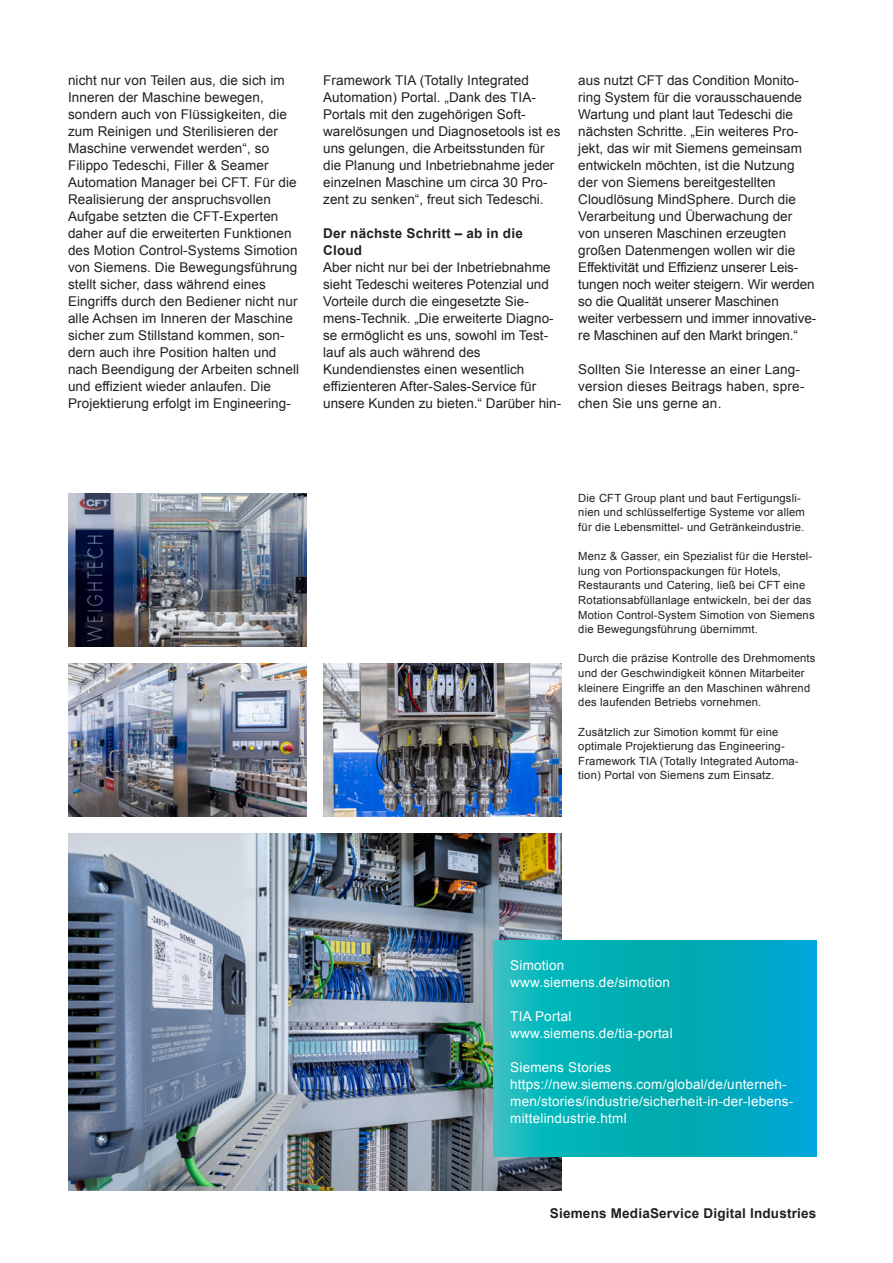
<style>
.page{position:relative;width:893px;height:1263px;background:#fff}
.page>*{position:absolute;margin:0;border:0;box-sizing:border-box;transform-origin:0 0}
.t1{font:13.5px/17px "Arial";letter-spacing:.005em;color:#231f20}
.t2{font:13.5px/17px "Arial";letter-spacing:.015em;color:#fff}
.t3{font:700 13.5px/17px "Arial";letter-spacing:.015em;color:#231f20}
.t4{font:11.25px/14.7px "Arial";letter-spacing:.015em;color:#231f20}
</style>
<div class="page">
<img style="left:68px;top:833px;width:493px;height:358px">
<svg style="left:493px;top:941px;width:323px;height:216px;background:#06afbb"></svg>
<img style="left:68px;top:663px;width:238px;height:153px">
<img style="left:68px;top:493px;width:238px;height:153px">
<img style="left:323px;top:663px;width:238px;height:153px">
<p class="t1" style="left:68px;top:72px;width:233px">nicht nur von Teilen aus, die sich im Inneren der Maschine bewegen, sondern auch von Flüssigkeiten, die zum Reinigen und Sterilisieren der Maschine verwendet werden“, so Filippo Tedeschi, Filler &amp; Seamer Automation Manager bei CFT. Für die Realisierung der anspruchsvollen Aufgabe setzten die CFT-Experten daher auf die erweiterten Funktionen des Motion Control-Systems Simotion von Siemens. Die Bewegungsführung stellt sicher, dass während eines Eingriffs durch den Bediener nicht nur alle Achsen im Inneren der Maschine sicher zum Stillstand kommen, son&shy;dern auch ihre Position halten und nach Beendigung der Arbeiten schnell und effizient wieder anlaufen. Die Projektierung erfolgt im Engineering-</p>
<p class="t1" style="left:323px;top:72px;width:239px">Framework TIA (Totally Integrated Automation) Portal. „Dank des TIA-Portals mit den zugehörigen Soft&shy;warelösungen und Diagnosetools ist es uns gelungen, die Arbeitsstunden für die Planung und Inbetriebnahme jeder einzelnen Maschine um circa 30 Pro&shy;zent zu senken“, freut sich Tedeschi.</p>
<p class="t3" style="left:323px;top:225px;width:201px">Der nächste Schritt – ab in die<br>Cloud</p>
<p class="t1" style="left:323px;top:259px;width:240px">Aber nicht nur bei der Inbetriebnahme sieht Tedeschi weiteres Potenzial und Vorteile durch die eingesetzte Sie&shy;mens-Technik. „Die erweiterte Diagno&shy;se ermöglicht es uns, sowohl im Test&shy;lauf als auch während des Kundendienstes einen wesentlich effizienteren After-Sales-Service für unsere Kunden zu bieten.“ Darüber hin-</p>
<p class="t1" style="left:578px;top:72px;width:239px">aus nutzt CFT das Condition Monito&shy;ring System für die vorausschauende Wartung und plant laut Tedeschi die nächsten Schritte. „Ein weiteres Pro&shy;jekt, das wir mit Siemens gemeinsam entwickeln möchten, ist die Nutzung der von Siemens bereitgestellten Cloudlösung MindSphere. Durch die Verarbeitung und Überwachung der von unseren Maschinen erzeugten großen Datenmengen wollen wir die Effektivität und Effizienz unserer Leis&shy;tungen noch weiter steigern. Wir werden so die Qualität unserer Maschinen weiter verbessern und immer innovative&shy;re Maschinen auf den Markt bringen.“</p>
<p class="t1" style="left:578px;top:361px;width:228px">Sollten Sie Interesse an einer Lang&shy;version dieses Beitrags haben, spre&shy;chen Sie uns gerne an.</p>
<p class="t4" style="left:578px;top:490px;width:228px">Die CFT Group plant und baut Fertigungsli&shy;nien und schlüsselfertige Systeme vor allem für die Lebensmittel- und Getränkeindustrie.</p>
<p class="t4" style="left:578px;top:549px;width:238px">Menz &amp; Gasser, ein Spezialist für die Herstel&shy;lung von Portionspackungen für Hotels, Restaurants und Catering, ließ bei CFT eine Rotationsabfüllanlage entwickeln, bei der das Motion Control-System Simotion von Siemens die Bewegungsführung übernimmt.</p>
<p class="t4" style="left:578px;top:651px;width:239px">Durch die präzise Kontrolle des Drehmoments und der Geschwindigkeit können Mitarbeiter kleinere Eingriffe an den Maschinen während des laufenden Betriebs vornehmen.</p>
<p class="t4" style="left:578px;top:724px;width:222px">Zusätzlich zur Simotion kommt für eine optimale Projektierung das Engineering-Framework TIA (Totally Integrated Automa&shy;tion) Portal von Siemens zum Einsatz.</p>
<p class="t2" style="left:510px;top:956px;width:161px">Simotion www.siemens.de/simotion</p>
<p class="t2" style="left:510px;top:1007px;width:164px">TIA Portal www.siemens.de/tia-portal</p>
<p class="t2" style="left:510px;top:1058px;width:285px">Siemens Stories https://new.siemens.com/global/de/unterneh&shy;men/stories/industrie/sicherheit-in-der-lebens&shy;mittelindustrie.html</p>
<p class="t3" style="left:550px;top:1205px;width:268px">Siemens MediaService Digital Industries</p>
</div>
